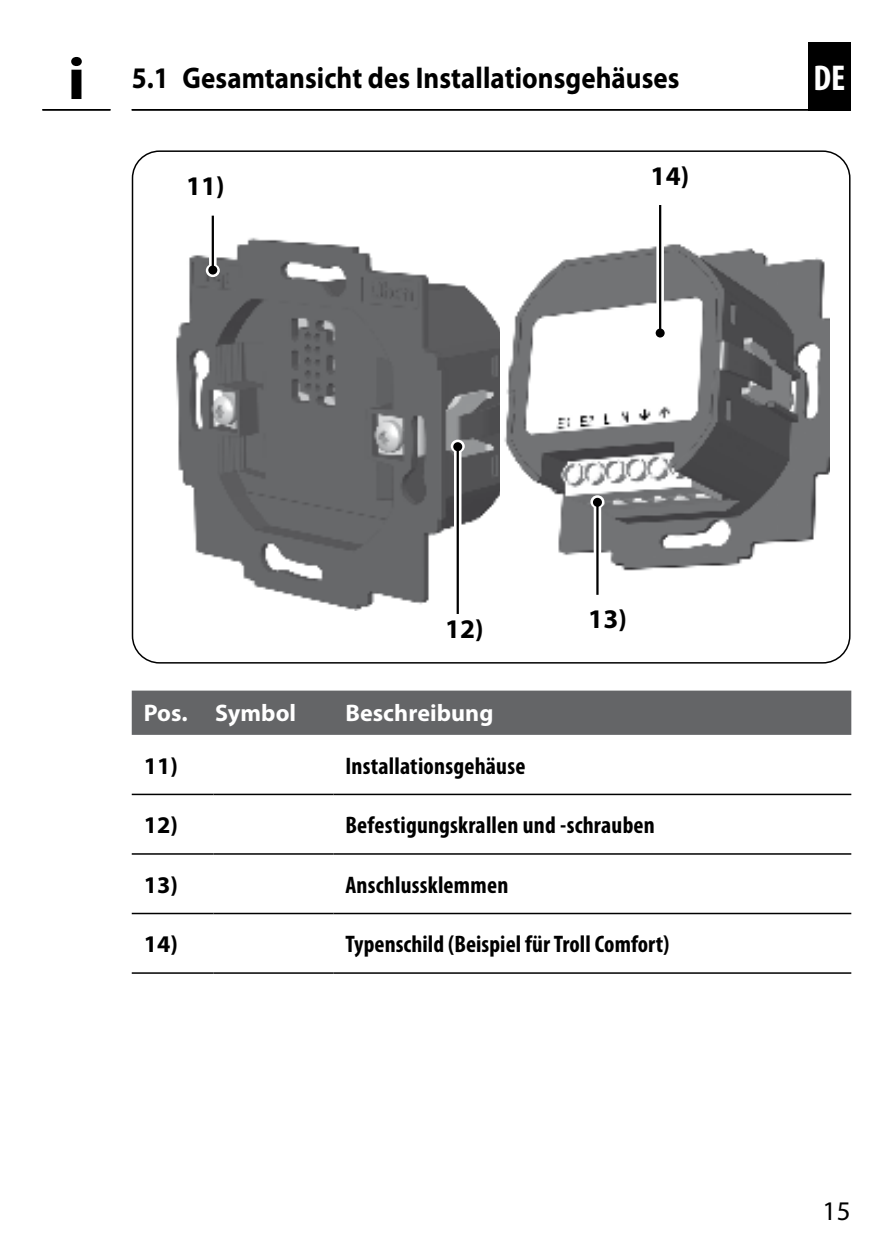
<style>
.page{position:relative;width:893px;height:1259px;background:#fff}
.page>*{position:absolute;margin:0;border:0;box-sizing:border-box;transform-origin:0 0}
.t1{font:700 60px "Myriad Pro";color:#000;scale:1.1 1}
.t2{font:700 condensed 36px "Myriad Pro";color:#fff}
.t3{font:700 30px "Myriad Pro";letter-spacing:.005em;color:#000;scale:.9 1}
.t4{font:700 27px "Myriad Pro";letter-spacing:.005em;color:#000}
.t5{font:27px "Myriad Pro";color:#000}
.t6{font:700 condensed 24px "Myriad Pro";letter-spacing:.01em;color:#000}
.t7{font:700 24px "Myriad Pro";letter-spacing:.005em;color:#fff}
.t8{font:700 24px "Myriad Pro";letter-spacing:.005em;color:#000}
</style>
<div class="page">
<hr style="left:132px;top:109px;width:718px;height:2px;background:#000">
<hr style="left:42px;top:109px;width:68px;height:2px;background:#000">
<div style="left:808px;top:42px;width:42px;height:69px;background:#000"></div>
<img style="left:176px;top:237px;width:324px;height:374px">
<div style="left:132px;top:690px;width:719px;height:45px;background:#646567"></div>
<hr style="left:132px;top:793px;width:82px;height:2px;background:#000">
<hr style="left:214px;top:793px;width:119px;height:2px;background:#000">
<hr style="left:333px;top:793px;width:518px;height:2px;background:#000">
<hr style="left:132px;top:853px;width:82px;height:1px;background:#000">
<hr style="left:214px;top:853px;width:119px;height:1px;background:#000">
<hr style="left:333px;top:853px;width:518px;height:1px;background:#000">
<hr style="left:132px;top:912px;width:82px;height:2px;background:#000">
<hr style="left:214px;top:912px;width:119px;height:2px;background:#000">
<hr style="left:333px;top:912px;width:518px;height:2px;background:#000">
<hr style="left:132px;top:972px;width:82px;height:1px;background:#000">
<hr style="left:214px;top:972px;width:119px;height:1px;background:#000">
<hr style="left:333px;top:972px;width:518px;height:1px;background:#000">
<img style="left:504px;top:244px;width:325px;height:327px">
<svg style="left:454px;top:452px;width:7px;height:162px"></svg>
<svg style="left:451px;top:440px;width:14px;height:13px"></svg>
<hr style="left:457px;top:447px;width:2px;height:167px;background:#000">
<div style="left:453px;top:442px;width:9px;height:9px;background:#000;border-radius:50%"></div>
<div style="left:594px;top:506px;width:7px;height:89px;background:#fff"></div>
<svg style="left:590px;top:495px;width:14px;height:13px"></svg>
<hr style="left:596px;top:502px;width:3px;height:93px;background:#000">
<div style="left:593px;top:498px;width:9px;height:9px;background:#000;border-radius:50%"></div>
<svg style="left:656px;top:205px;width:8px;height:123px"></svg>
<svg style="left:653px;top:327px;width:14px;height:13px"></svg>
<hr style="left:659px;top:205px;width:2px;height:128px;background:#000">
<div style="left:656px;top:328px;width:9px;height:9px;background:#000;border-radius:50%"></div>
<svg style="left:209px;top:216px;width:8px;height:49px"></svg>
<svg style="left:206px;top:264px;width:14px;height:13px"></svg>
<hr style="left:212px;top:216px;width:2px;height:54px;background:#000">
<div style="left:208px;top:265px;width:9px;height:9px;background:#000;border-radius:50%"></div>
<h1 class="t1" style="left:67px;top:48px;width:18px">i</h1>
<p class="t3" style="left:132px;top:62px;width:610px">5.1 Gesamtansicht des Installationsgehäuses</p>
<h2 class="t2" style="left:813px;top:57px;width:33px">DE</h2>
<p class="t4" style="left:186px;top:172px;width:40px">11)</p>
<p class="t4" style="left:651px;top:162px;width:40px">14)</p>
<p class="t4" style="left:445px;top:615px;width:40px">12)</p>
<p class="t4" style="left:588px;top:604px;width:40px">13)</p>
<p class="t7" style="left:144px;top:700px;width:154px">Pos. Symbol</p>
<p class="t7" style="left:345px;top:700px;width:150px">Beschreibung</p>
<p class="t8" style="left:144px;top:753px;width:36px">11)</p>
<p class="t6" style="left:345px;top:753px;width:182px">Installationsgehäuse</p>
<p class="t8" style="left:144px;top:813px;width:36px">12)</p>
<p class="t6" style="left:345px;top:813px;width:311px">Befestigungskrallen und -schrauben</p>
<p class="t8" style="left:144px;top:872px;width:36px">13)</p>
<p class="t6" style="left:345px;top:872px;width:164px">Anschlussklemmen</p>
<p class="t8" style="left:144px;top:932px;width:36px">14)</p>
<p class="t6" style="left:345px;top:932px;width:326px">Typenschild (Beispiel für Troll Comfort)</p>
<p class="t5" style="left:822px;top:1197px;width:30px">15</p>
</div>
